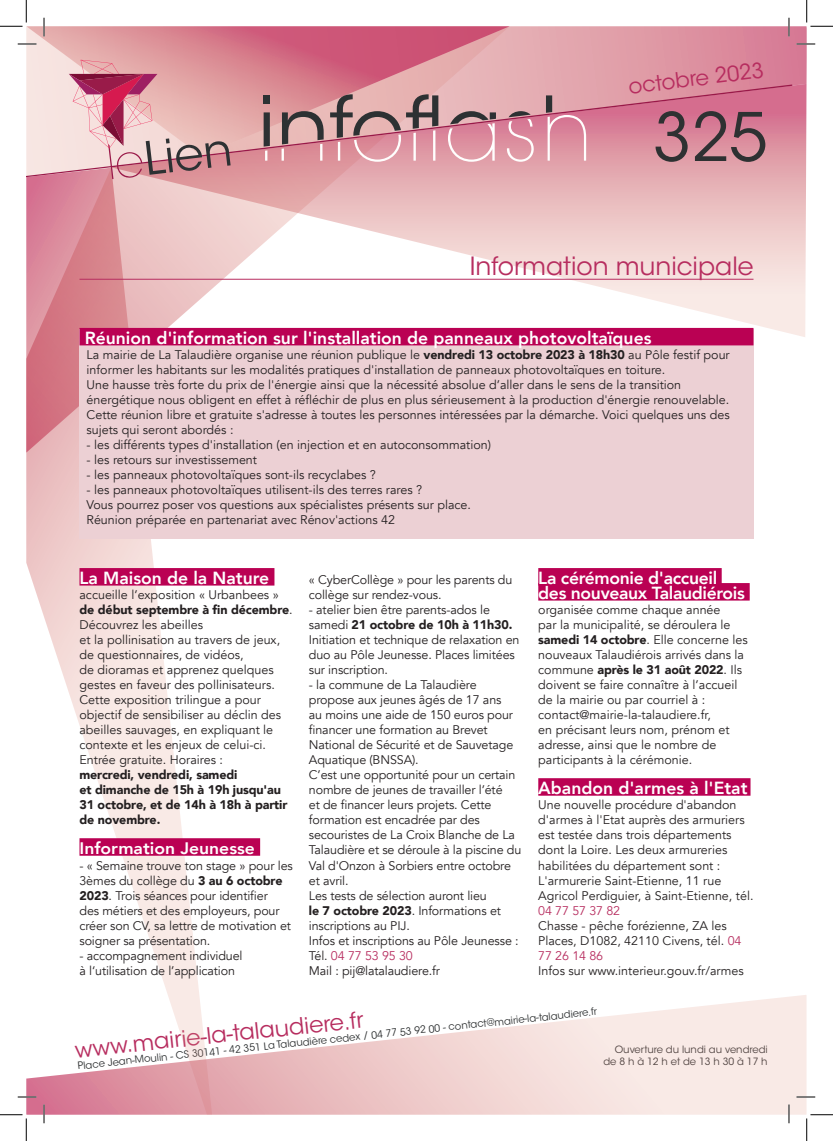
<style>
.page{position:relative;width:833px;height:1141px;background:#fff}
.page>*{position:absolute;margin:0;border:0;box-sizing:border-box;transform-origin:0 0}
.Base{font:66.25px "ITC Avant Garde Std";color:#2e3132}
.Titre_Filet{font:25px "ITC Avant Garde Std";color:#b72d5f}
.t1{font:22.5px "ITC Avant Garde Std";color:#b72d5f}
.t2{font:21.25px "ITC Avant Garde Std";color:#b72d5f}
.Base-2{font:800 17.5px "Avenir";color:#fff}
.Base-3{font:800 17.5px/15px "Avenir";letter-spacing:-.02em;color:#fff}
.Base-4{font:800 16.62px "Avenir";color:#fff;scale:1.05 1}
.Base-5{font:12.5px/15px "Avenir";color:#231f20}
.Base-6{font:900 12.5px/15px "Avenir";letter-spacing:-.01em;color:#231f20}
.t3{font:10px/12px "ITC Avant Garde Std";color:#2e3132;text-align:right}
.s1{font-weight:900}
.s2{font-weight:400}
.s3{color:#b72d5f}
</style>
<div class="page">
<svg style="left:26px;top:452px;width:186px;height:542px"></svg>
<svg style="left:26px;top:182px;width:85px;height:270px"></svg>
<svg style="left:26px;top:994px;width:780px;height:120px"></svg>
<svg style="left:509px;top:26px;width:297px;height:58px"></svg>
<svg style="left:111px;top:84px;width:695px;height:253px"></svg>
<svg style="left:26px;top:26px;width:483px;height:58px"></svg>
<svg style="left:26px;top:84px;width:765px;height:98px"></svg>
<div style="left:263px;top:95px;width:7px;height:9px;background:#2d3133"></div>
<svg style="left:263px;top:112px;width:7px;height:49px"></svg>
<svg style="left:281px;top:111px;width:42px;height:50px"></svg>
<svg style="left:330px;top:94px;width:108px;height:68px"></svg>
<hr style="left:413px;top:133px;width:2px;height:28px;background:#fffefd">
<hr style="left:433px;top:130px;width:2px;height:31px;background:#fffefd">
<svg style="left:447px;top:111px;width:48px;height:51px"></svg>
<svg style="left:506px;top:111px;width:28px;height:51px"></svg>
<svg style="left:545px;top:95px;width:40px;height:66px"></svg>
<svg style="left:69px;top:60px;width:161px;height:115px"></svg>
<hr style="left:79px;top:279px;width:674px;height:1px;background:#b72d5f">
<div style="left:79px;top:568px;width:195px;height:17px;background:#ba0153"></div>
<div style="left:79px;top:838px;width:181px;height:17px;background:#ba0153"></div>
<div style="left:538px;top:568px;width:183px;height:17px;background:#ba0153"></div>
<div style="left:538px;top:583px;width:211px;height:17px;background:#ba0153"></div>
<div style="left:538px;top:778px;width:212px;height:17px;background:#ba0153"></div>
<div style="left:79px;top:329px;width:674px;height:210px;background:#ecd0d4"></div>
<div style="left:79px;top:328px;width:674px;height:17px;background:#ba0153"></div>
<svg style="left:18px;top:43px;width:18px;height:2px"></svg>
<svg style="left:796px;top:43px;width:18px;height:2px"></svg>
<svg style="left:18px;top:1096px;width:18px;height:1px"></svg>
<svg style="left:796px;top:1096px;width:18px;height:1px"></svg>
<svg style="left:43px;top:18px;width:2px;height:18px"></svg>
<svg style="left:43px;top:1104px;width:2px;height:19px"></svg>
<svg style="left:787px;top:18px;width:2px;height:18px"></svg>
<svg style="left:787px;top:1104px;width:2px;height:19px"></svg>
<svg style="left:0;top:0;width:27px;height:27px"></svg>
<svg style="left:0;top:1114px;width:27px;height:26px"></svg>
<svg style="left:806px;top:0;width:26px;height:27px"></svg>
<svg style="left:806px;top:1114px;width:26px;height:26px"></svg>
<p class="t2" style="left:626px;top:73px;width:137px;rotate:-7deg">octobre 2023</p>
<p class="Base" style="left:652px;top:97px;width:116px">325</p>
<p class="Titre_Filet" style="left:469px;top:251px;width:285px">Information municipale</p>
<p class="Base-2" style="left:85px;top:324px;width:568px">Réunion d'information sur l'installation de panneaux photovoltaïques</p>
<p class="Base-5" style="left:86px;top:347px;width:644px">La mairie de La Talaudière organise une réunion publique le <span class="s1">vendredi 13 octobre 2023 à 18h30</span> au Pôle festif pour informer les habitants sur les modalités pratiques d'installation de panneaux photovoltaïques en toiture.</p>
<p class="Base-5" style="left:86px;top:377px;width:643px">Une hausse très forte du prix de l'énergie ainsi que la nécessité absolue d’aller dans le sens de la transition énergétique nous obligent en effet à réfléchir de plus en plus sérieusement à la production d'énergie renouvelable.</p>
<p class="Base-5" style="left:86px;top:407px;width:644px">Cette réunion libre et gratuite s'adresse à toutes les personnes intéressées par la démarche. Voici quelques uns des sujets qui seront abordés :</p>
<p class="Base-5" style="left:86px;top:437px;width:405px">- les différents types d'installation (en injection et en autoconsommation)</p>
<p class="Base-5" style="left:86px;top:452px;width:172px">- les retours sur investissement</p>
<p class="Base-5" style="left:86px;top:467px;width:290px">- les panneaux photovoltaïques sont-ils recyclabes ?</p>
<p class="Base-5" style="left:86px;top:482px;width:337px">- les panneaux photovoltaïques utilisent-ils des terres rares ?</p>
<p class="Base-5" style="left:86px;top:497px;width:386px">Vous pourrez poser vos questions aux spécialistes présents sur place.</p>
<p class="Base-5" style="left:86px;top:512px;width:310px">Réunion préparée en partenariat avec Rénov'actions 42</p>
<p class="Base-2" style="left:79px;top:564px;width:191px">La Maison de la Nature</p>
<p class="Base-5" style="left:79px;top:587px;width:201px">accueille l’exposition « Urbanbees »</p>
<p class="Base-6" style="left:79px;top:602px;width:214px">de début septembre à fin décembre<span class="s2">.<br>Découvrez les abeilles</span></p>
<p class="Base-5" style="left:79px;top:632px;width:202px">et la pollinisation au travers de jeux,</p>
<p class="Base-5" style="left:79px;top:647px;width:165px">de questionnaires, de vidéos,</p>
<p class="Base-5" style="left:79px;top:662px;width:203px">de dioramas et apprenez quelques gestes en faveur des pollinisateurs.<br>Cette exposition trilingue a pour objectif de sensibiliser au déclin des abeilles sauvages, en expliquant le contexte et les enjeux de celui-ci.</p>
<p class="Base-5" style="left:79px;top:752px;width:145px">Entrée gratuite. Horaires :</p>
<p class="Base-6" style="left:79px;top:767px;width:159px">mercredi, vendredi, samedi</p>
<p class="Base-6" style="left:79px;top:782px;width:209px">et dimanche de 15h à 19h jusqu'au<br>31 octobre, et de 14h à 18h à partir de novembre.</p>
<p class="Base-4" style="left:79px;top:835px;width:168px">Information Jeunesse</p>
<p class="Base-5" style="left:79px;top:857px;width:215px">- « Semaine trouve ton stage » pour les 3èmes du collège du <span class="s1">3 au 6 octobre 2023</span>. Trois séances pour identifier<br>des métiers et des employeurs, pour créer son CV, sa lettre de motivation et soigner sa présentation.</p>
<p class="Base-5" style="left:79px;top:947px;width:164px">- accompagnement individuel à l‘utilisation de l’application</p>
<p class="Base-5" style="left:309px;top:572px;width:205px">« CyberCollège » pour les parents du collège sur rendez-vous.</p>
<p class="Base-5" style="left:309px;top:602px;width:212px">- atelier bien être parents-ados le samedi <span class="s1">21 octobre de 10h à 11h30.<br></span>Initiation et technique de relaxation en duo au Pôle Jeunesse. Places limitées sur inscription.</p>
<p class="Base-5" style="left:309px;top:677px;width:206px">- la commune de La Talaudière propose aux jeunes âgés de 17 ans au moins une aide de 150 euros pour financer une formation au Brevet<br>National de Sécurité et de Sauvetage<br>Aquatique (BNSSA).</p>
<p class="Base-5" style="left:309px;top:767px;width:214px">C’est une opportunité pour un certain nombre de jeunes de travailler l’été<br>et de financer leurs projets. Cette formation est encadrée par des secouristes de La Croix Blanche de La<br>Talaudière et se déroule à la piscine du<br>Val d'Onzon à Sorbiers entre octobre et avril.</p>
<p class="Base-5" style="left:309px;top:887px;width:193px">Les tests de sélection auront lieu<br><span class="s1">le 7 octobre 2023</span>. Informations et inscriptions au PIJ.</p>
<p class="Base-5" style="left:309px;top:932px;width:211px">Infos et inscriptions au Pôle Jeunesse :<br>Tél. <span class="s3">04 77 53 95 30</span></p>
<p class="Base-5" style="left:309px;top:962px;width:132px">Mail : pij@latalaudiere.fr</p>
<p class="Base-3" style="left:538px;top:570px;width:208px">La cérémonie d'accueil des nouveaux Talaudiérois</p>
<p class="Base-5" style="left:538px;top:602px;width:211px">organisée comme chaque année<br>par la municipalité, se déroulera le <span class="s1">samedi 14 octobre</span>. Elle concerne les nouveaux Talaudiérois arrivés dans la commune <span class="s1">après le 31 août 2022</span>. Ils doivent se faire connaître à l’accueil</p>
<p class="Base-5" style="left:538px;top:692px;width:168px">de la mairie ou par courriel à :</p>
<p class="Base-5" style="left:538px;top:707px;width:174px">contact@mairie-la-talaudiere.fr,</p>
<p class="Base-5" style="left:538px;top:722px;width:193px">en précisant leurs nom, prénom et adresse, ainsi que le nombre de participants à la cérémonie.</p>
<p class="Base-2" style="left:538px;top:774px;width:211px">Abandon d'armes à l'Etat</p>
<p class="Base-5" style="left:538px;top:797px;width:208px">Une nouvelle procédure d'abandon d'armes à l'Etat auprès des armuriers est testée dans trois départements dont la Loire. Les deux armureries habilitées du département sont :</p>
<p class="Base-5" style="left:538px;top:872px;width:216px">L'armurerie Saint-Etienne, 11 rue<br>Agricol Perdiguier, à Saint-Etienne, tél.<br><span class="s3">04 77 57 37 82</span></p>
<p class="Base-5" style="left:538px;top:917px;width:204px">Chasse - pêche forézienne, ZA les<br>Places, D1082, 42110 Civens, tél. <span class="s3">04<br>77 26 14 86</span></p>
<p class="Base-5" style="left:538px;top:962px;width:207px">Infos sur www.interieur.gouv.fr/armes</p>
<p class="t3" style="left:77px;top:1059px;width:523px;rotate:-6deg">Place Jean-Moulin - CS 30141 - 42 351 La Talaudière cedex / 04 77 53 92 00 - contact@mairie-la-talaudiere.fr</p>
<h3 class="t1" style="left:74px;top:1035px;width:291px;rotate:-6deg">www.mairie-la-talaudiere.fr</h3>
<p class="t3" style="left:603px;top:1043px;width:166px">Ouverture du lundi au vendredi de 8 h à 12 h et de 13 h 30 à 17 h</p>
</div>
